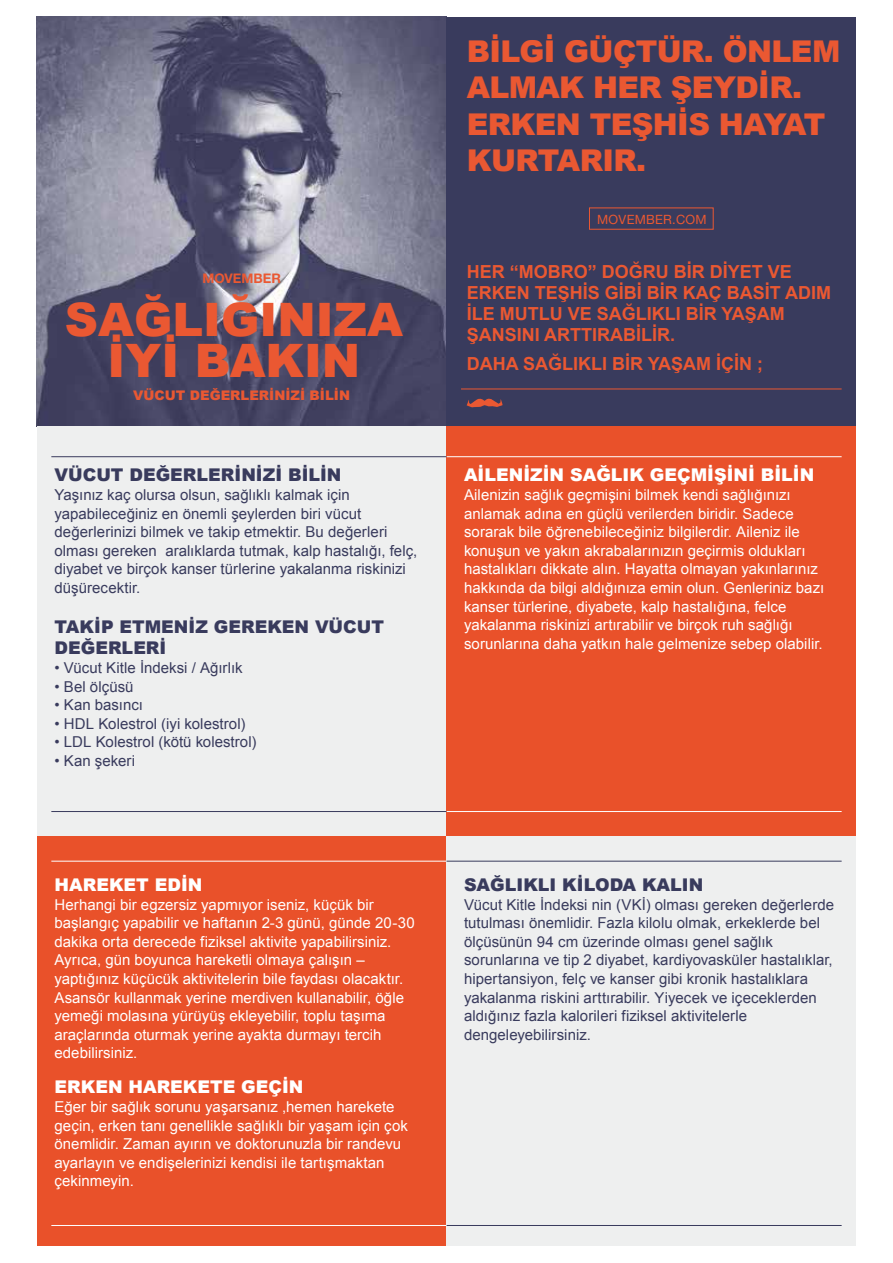
<style>
.page{position:relative;width:893px;height:1263px;background:#fff}
.page>*{position:absolute;margin:0;border:0;box-sizing:border-box;transform-origin:0 0}
.t1{font:900 46.05px/41px "Arial";color:#ea5832;text-align:center}
.t2{font:900 30px/36.5px "Arial";letter-spacing:-.02em;color:#ea5832}
.t3{font:700 18px/21px "Arial";color:#ea5832}
.t4{font:900 17.55px/21.5px "Arial";color:#393b5d}
.t5{font:900 17.55px "Arial";color:#fff}
.t6{font:15px/18.6px "Arial";color:#fff}
.t7{font:15px/18.6px "Arial";color:#393b5d}
.t8{font:900 13.2px "Arial";color:#ea5832}
.t9{font:700 13.2px "Helvetica Neue LT Std";color:#ea5832}
.t10{font:12.75px "Helvetica Neue LT Std";letter-spacing:.02em;color:#ea5832}
</style>
<div class="page">
<img style="left:37px;top:17px;width:409px;height:410px">
<div style="left:446px;top:17px;width:410px;height:410px;background:#393b5d"></div>
<div style="left:589px;top:208px;width:125px;height:22px;border:1px solid #ea5832"></div>
<hr style="left:461px;top:389px;width:381px;height:1px;background:#ea5832">
<svg style="left:467px;top:399px;width:36px;height:8px"></svg>
<div style="left:37px;top:427px;width:409px;height:409px;background:#eeefef"></div>
<div style="left:446px;top:427px;width:410px;height:409px;background:#e9512a"></div>
<hr style="left:51px;top:811px;width:395px;height:1px;background:#393b5d">
<hr style="left:51px;top:456px;width:395px;height:1px;background:#393b5d">
<hr style="left:447px;top:811px;width:395px;height:1px;background:#fff">
<hr style="left:447px;top:456px;width:395px;height:1px;background:#fff">
<div style="left:37px;top:836px;width:409px;height:410px;background:#e9512a"></div>
<div style="left:446px;top:836px;width:410px;height:410px;background:#eeefef"></div>
<hr style="left:446px;top:1225px;width:396px;height:1px;background:#393b5d">
<hr style="left:446px;top:861px;width:396px;height:1px;background:#393b5d">
<hr style="left:51px;top:1225px;width:395px;height:1px;background:#fff">
<hr style="left:51px;top:861px;width:395px;height:1px;background:#fff">
<p class="t9" style="left:202px;top:270px;width:80px">MOVEMBER</p>
<h1 class="t1" style="left:65px;top:297px;width:339px">SAĞLIĞINIZA<br>İYİ BAKIN</h1>
<p class="t8" style="left:133px;top:385px;width:218px">VÜCUT DEĞERLERİNİZİ BİLİN</p>
<p class="t4" style="left:55px;top:464px;width:289px">VÜCUT DEĞERLERİNİZİ BİLİN</p>
<p class="t7" style="left:55px;top:485px;width:364px">Yaşınız kaç olursa olsun, sağlıklı kalmak için yapabileceğiniz en önemli şeylerden biri vücut değerlerinizi bilmek ve takip etmektir. Bu değerleri olması gereken aralıklarda tutmak, kalp hastalığı, felç, diyabet ve birçok kanser türlerine yakalanma riskinizi düşürecektir.</p>
<p class="t4" style="left:55px;top:615px;width:331px">TAKİP ETMENİZ GEREKEN VÜCUT<br>DEĞERLERİ</p>
<p class="t7" style="left:55px;top:659px;width:190px">• Vücut Kitle İndeksi / Ağırlık</p>
<p class="t7" style="left:55px;top:677px;width:81px">• Bel ölçüsü</p>
<p class="t7" style="left:55px;top:696px;width:90px">• Kan basıncı</p>
<p class="t7" style="left:55px;top:714px;width:192px">• HDL Kolestrol (iyi kolestrol)</p>
<p class="t7" style="left:55px;top:733px;width:203px">• LDL Kolestrol (kötü kolestrol)</p>
<p class="t7" style="left:55px;top:752px;width:82px">• Kan şekeri</p>
<p class="t5" style="left:55px;top:872px;width:149px">HAREKET EDİN</p>
<p class="t6" style="left:55px;top:895px;width:362px">Herhangi bir egzersiz yapmıyor iseniz, küçük bir başlangıç yapabilir ve haftanın 2-3 günü, günde 20-30 dakika orta derecede fiziksel aktivite yapabilirsiniz.<br>Ayrıca, gün boyunca hareketli olmaya çalışın – yaptığınız küçücük aktivitelerin bile faydası olacaktır.<br>Asansör kullanmak yerine merdiven kullanabilir, öğle yemeği molasına yürüyüş ekleyebilir, toplu taşıma araçlarında oturmak yerine ayakta durmayı tercih edebilirsiniz.</p>
<p class="t5" style="left:55px;top:1074px;width:251px">ERKEN HAREKETE GEÇİN</p>
<p class="t6" style="left:55px;top:1097px;width:355px">Eğer bir sağlık sorunu yaşarsanız ,hemen harekete geçin, erken tanı genellikle sağlıklı bir yaşam için çok önemlidir. Zaman ayırın ve doktorunuzla bir randevu ayarlayın ve endişelerinizi kendisi ile tartışmaktan çekinmeyin.</p>
<h2 class="t2" style="left:467px;top:32px;width:375px">BİLGİ GÜÇTÜR. ÖNLEM<br>ALMAK HER ŞEYDİR.<br>ERKEN TEŞHİS HAYAT<br>KURTARIR.</h2>
<p class="t10" style="left:597px;top:211px;width:111px">MOVEMBER.COM</p>
<p class="t3" style="left:467px;top:262px;width:366px">HER “MOBRO” DOĞRU BİR DİYET VE<br>ERKEN TEŞHİS GİBİ BİR KAÇ BASİT ADIM<br>İLE MUTLU VE SAĞLIKLI BİR YAŞAM<br>ŞANSINI ARTTIRABİLİR.</p>
<p class="t3" style="left:467px;top:353px;width:298px">DAHA SAĞLIKLI BİR YAŞAM İÇİN ;</p>
<p class="t5" style="left:464px;top:462px;width:352px">AİLENİZİN SAĞLIK GEÇMİŞİNİ BİLİN</p>
<p class="t6" style="left:464px;top:485px;width:362px">Ailenizin sağlık geçmişini bilmek kendi sağlığınızı anlamak adına en güçlü verilerden biridir. Sadece sorarak bile öğrenebileceğiniz bilgilerdir. Aileniz ile konuşun ve yakın akrabalarınızın geçirmis oldukları hastalıkları dikkate alın. Hayatta olmayan yakınlarınız hakkında da bilgi aldığınıza emin olun. Genleriniz bazı kanser türlerine, diyabete, kalp hastalığına, felce yakalanma riskinizi artırabilir ve birçok ruh sağlığı sorunlarına daha yatkın hale gelmenize sebep olabilir.</p>
<p class="t4" style="left:464px;top:873px;width:241px">SAĞLIKLI KİLODA KALIN</p>
<p class="t7" style="left:464px;top:895px;width:372px">Vücut Kitle İndeksi nin (VKİ) olması gereken değerlerde tutulması önemlidir. Fazla kilolu olmak, erkeklerde bel ölçüsünün 94 cm üzerinde olması genel sağlık sorunlarına ve tip 2 diyabet, kardiyovasküler hastalıklar, hipertansiyon, felç ve kanser gibi kronik hastalıklara yakalanma riskini arttırabilir. Yiyecek ve içeceklerden aldığınız fazla kalorileri fiziksel aktivitelerle dengeleyebilirsiniz.</p>
</div>
